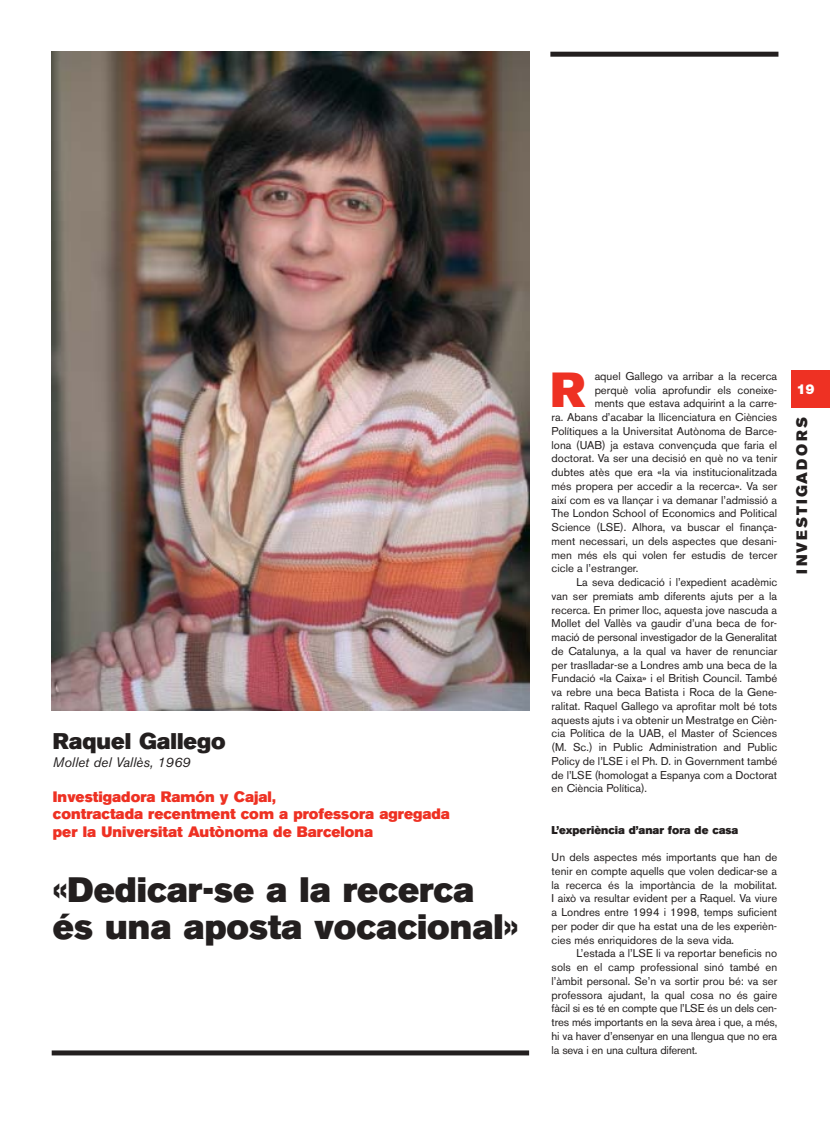
<style>
.page{position:relative;width:830px;height:1131px;background:#fff}
.page>*{position:absolute;margin:0;border:0;box-sizing:border-box;transform-origin:0 0}
.t1{font:48.75px "Akzidenz Grotesk BE Super";color:#ee3123}
.t2{font:35px/37.5px "Akzidenz Grotesk BE Super";color:#231f1f}
.t3{font:22.5px "Akzidenz Grotesk BE Super";color:#231f1f}
.t4{font:15px/17.5px "Akzidenz Grotesk BE Super";color:#ee3123}
.t5{font:15px "Akzidenz Grotesk BE Super";letter-spacing:.14em;color:#231f1f}
.t6{font:italic 13.75px "Akzidenz Grotesk BE";color:#231f1f}
.t7{font:900 13.75px "Helvetica Neue";color:#fff}
.t8{font:11.25px/13.8px "Akzidenz Grotesk BE";color:#231f1f;text-align:justify}
.t9{font:11.25px "Akzidenz Grotesk BE Super";color:#231f1f}
</style>
<div class="page">
<img style="left:51px;top:51px;width:779px;height:1005px">
<h3 class="t3" style="left:53px;top:733px;width:174px">Raquel Gallego</h3>
<p class="t6" style="left:53px;top:757px;width:139px">Mollet del Vallès, 1969</p>
<h3 class="t4" style="left:53px;top:789px;width:398px">Investigadora Ramón y Cajal,<br>contractada recentment com a professora agregada per la Universitat Autònoma de Barcelona</h3>
<h2 class="t2" style="left:53px;top:874px;width:467px">«Dedicar-se a la recerca és una aposta vocacional»</h2>
<p class="t8" style="left:594px;top:370px;width:184px">aquel Gallego va arribar a la recerca</p>
<p class="t8" style="left:594px;top:384px;width:184px">perquè volia aprofundir els coneixe-</p>
<p class="t8" style="left:594px;top:398px;width:184px">ments que estava adquirint a la carre-</p>
<p class="t8" style="left:551px;top:411px;width:227px">ra. Abans d’acabar la llicenciatura en Ciències</p>
<p class="t8" style="left:551px;top:425px;width:227px">Polítiques a la Universitat Autònoma de Barce-</p>
<p class="t8" style="left:551px;top:439px;width:227px">lona (UAB) ja estava convençuda que faria el</p>
<p class="t8" style="left:551px;top:453px;width:227px">doctorat. Va ser una decisió en què no va tenir</p>
<p class="t8" style="left:551px;top:466px;width:227px">dubtes atès que era «la via institucionalitzada</p>
<p class="t8" style="left:551px;top:480px;width:227px">més propera per accedir a la recerca». Va ser</p>
<p class="t8" style="left:551px;top:494px;width:227px">així com es va llançar i va demanar l’admissió a</p>
<p class="t8" style="left:551px;top:508px;width:227px">The London School of Economics and Political</p>
<p class="t8" style="left:551px;top:521px;width:227px">Science (LSE). Alhora, va buscar el finança-</p>
<p class="t8" style="left:551px;top:535px;width:227px">ment necessari, un dels aspectes que desani-</p>
<p class="t8" style="left:551px;top:549px;width:227px">men més els qui volen fer estudis de tercer</p>
<p class="t8" style="left:551px;top:563px;width:88px">cicle a l’estranger.</p>
<p class="t8" style="left:576px;top:576px;width:202px">La seva dedicació i l’expedient acadèmic</p>
<p class="t8" style="left:551px;top:590px;width:227px">van ser premiats amb diferents ajuts per a la</p>
<p class="t8" style="left:551px;top:604px;width:227px">recerca. En primer lloc, aquesta jove nascuda a</p>
<p class="t8" style="left:551px;top:618px;width:227px">Mollet del Vallès va gaudir d’una beca de for-</p>
<p class="t8" style="left:551px;top:631px;width:227px">mació de personal investigador de la Generalitat</p>
<p class="t8" style="left:551px;top:645px;width:227px">de Catalunya, a la qual va haver de renunciar</p>
<p class="t8" style="left:551px;top:659px;width:227px">per traslladar-se a Londres amb una beca de la</p>
<p class="t8" style="left:551px;top:673px;width:227px">Fundació «la Caixa» i el British Council. També</p>
<p class="t8" style="left:551px;top:686px;width:227px">va rebre una beca Batista i Roca de la Gene-</p>
<p class="t8" style="left:551px;top:700px;width:227px">ralitat. Raquel Gallego va aprofitar molt bé tots</p>
<p class="t8" style="left:551px;top:714px;width:227px">aquests ajuts i va obtenir un Mestratge en Cièn-</p>
<p class="t8" style="left:551px;top:728px;width:227px">cia Política de la UAB, el Master of Sciences</p>
<p class="t8" style="left:551px;top:741px;width:227px">(M. Sc.) in Public Administration and Public</p>
<p class="t8" style="left:551px;top:755px;width:227px">Policy de l’LSE i el Ph. D. in Government també</p>
<p class="t8" style="left:551px;top:769px;width:227px">de l’LSE (homologat a Espanya com a Doctorat</p>
<p class="t8" style="left:551px;top:783px;width:97px">en Ciència Política).</p>
<p class="t9" style="left:551px;top:826px;width:188px">L’experiència d’anar fora de casa</p>
<p class="t8" style="left:551px;top:851px;width:227px">Un dels aspectes més importants que han de tenir en compte aquells que volen dedicar-se a la recerca és la importància de la mobilitat.<br>I això va resultar evident per a Raquel. Va viure a Londres entre 1994 i 1998, temps suficient per poder dir que ha estat una de les experièn&shy;cies més enriquidores de la seva vida.</p>
<p class="t8" style="left:551px;top:948px;width:227px;text-indent:25px">L’estada a l’LSE li va reportar beneficis no sols en el camp professional sinó també en l’àmbit personal. Se’n va sortir prou bé: va ser professora ajudant, la qual cosa no és gaire fàcil si es té en compte que l’LSE és un dels cen&shy;tres més importants en la seva àrea i que, a més, hi va haver d’ensenyar en una llengua que no era la seva i en una cultura diferent.</p>
<h1 class="t1" style="left:550px;top:372px;width:36px">R</h1>
<p class="t7" style="left:796px;top:384px;width:20px">19</p>
<h3 class="t5" style="left:796px;top:574px;width:158px;rotate:-90deg">INVESTIGADORS</h3>
</div>
